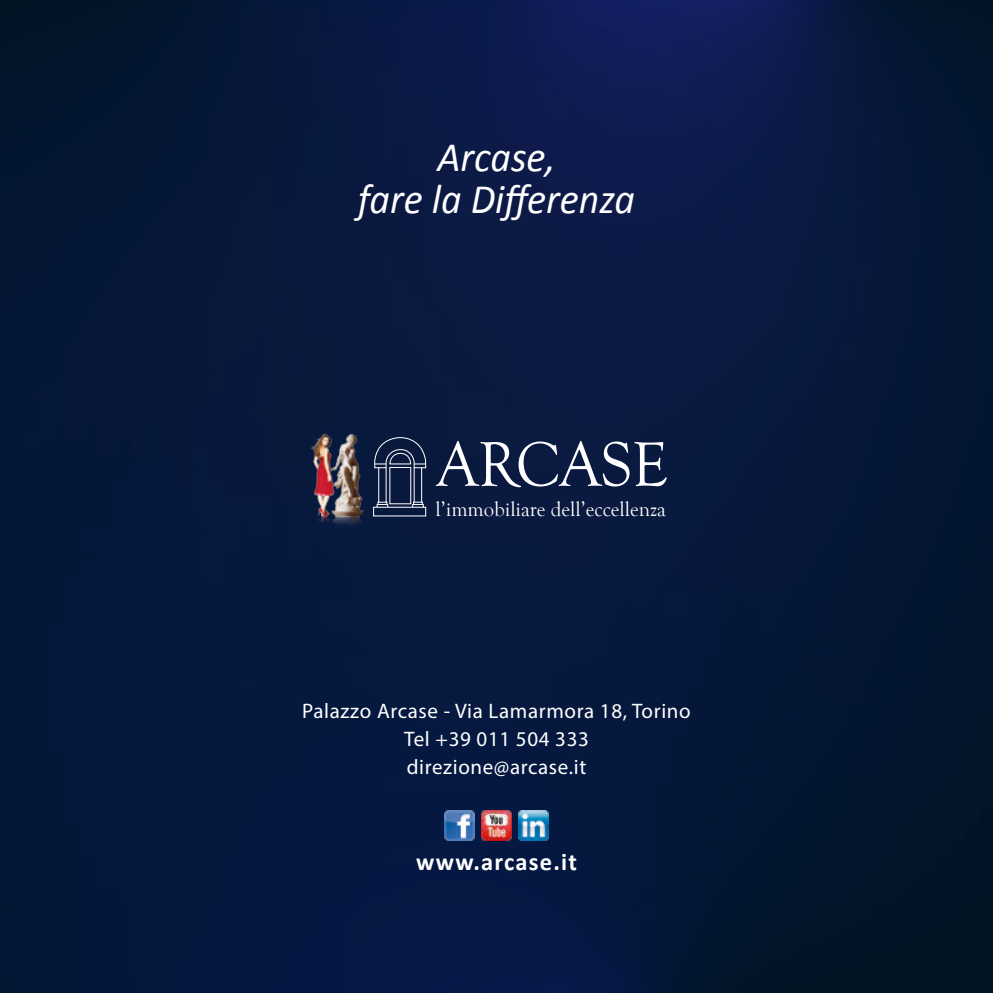
<style>
.page{position:relative;width:993px;height:993px;background:#fff}
.page>*{position:absolute;margin:0;border:0;box-sizing:border-box;transform-origin:0 0}
.t1{font:italic 42px/42px "Calibri";color:#fff;text-align:center;scale:.95 1}
.t2{font:700 24.5px "Calibri";letter-spacing:.05em;color:#fff}
.t3{font:21px/28px "Myriad Pro";letter-spacing:.03em;color:#fff;text-align:center}
.t4{font:20.82px "Goudy Old Style T";color:#fff}
</style>
<div class="page">
<img style="left:0;top:0;width:992px;height:992px">
<img style="left:444px;top:810px;width:30px;height:30px">
<img style="left:481px;top:810px;width:30px;height:30px">
<img style="left:518px;top:810px;width:30px;height:30px">
<img style="left:306px;top:431px;width:62px;height:102px">
<svg style="left:435px;top:440px;width:231px;height:47px"></svg>
<svg style="left:372px;top:435px;width:54px;height:82px;background:#2d3b5a"></svg>
<h1 class="t1" style="left:358px;top:134px;width:293px">Arcase,<br>fare la Differenza</h1>
<p class="t4" style="left:435px;top:498px;width:232px">l’immobiliare dell’eccellenza</p>
<p class="t3" style="left:302px;top:696px;width:390px">Palazzo Arcase - Via Lamarmora 18, Torino<br>Tel +39 011 504 333<br>direzione@arcase.it</p>
<p class="t2" style="left:416px;top:846px;width:162px">www.arcase.it</p>
</div>
